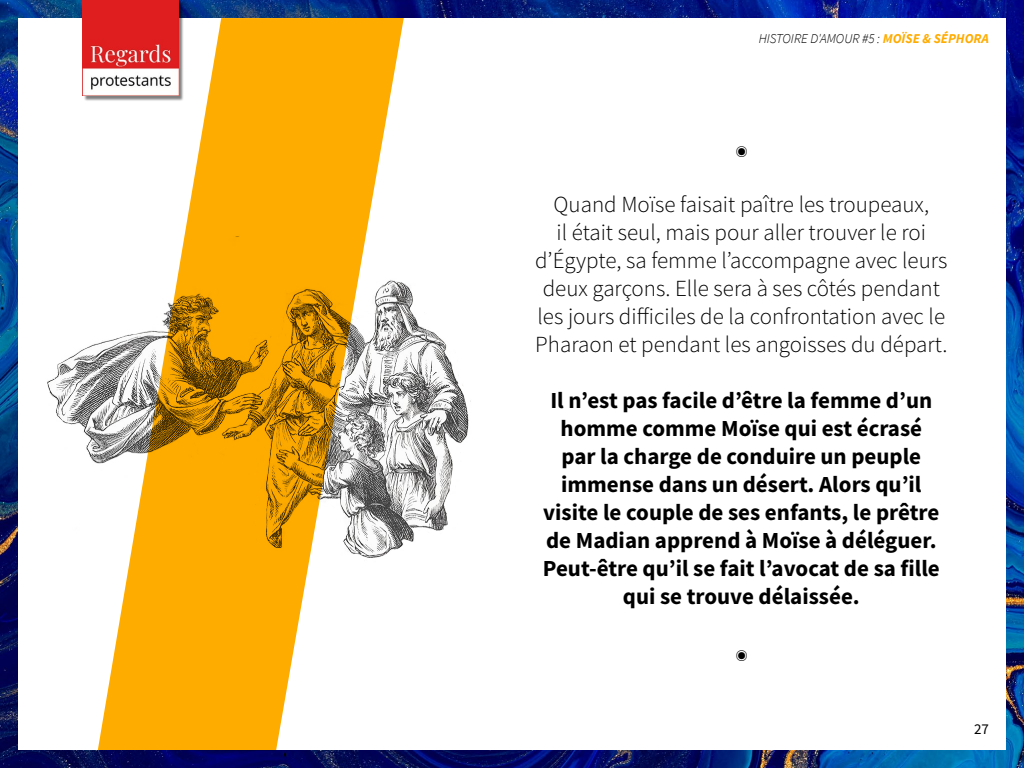
<style>
.page{position:relative;width:1024px;height:768px;background:#fff}
.page>*{position:absolute;margin:0;border:0;box-sizing:border-box;transform-origin:0 0}
.t1{font:700 23px/28px "Source Sans Pro";color:#000;text-align:center}
.t2{font:300 23px/28px "Source Sans Pro";color:#000;text-align:center}
.t3{font:15px "Source Sans Pro";color:#000}
.t4{font:italic 300 13.5px "Source Sans Pro";color:#000}
.t5{font:italic 300 12.5px "Source Sans Pro";color:#000}
.s1{font-weight:700;color:#ffac00}
</style>
<div class="page">
<img style="left:0;top:0;width:1024px;height:768px">
<div style="left:18px;top:18px;width:988px;height:732px;background:#fff"></div>
<img style="left:47px;top:283px;width:424px;height:259px">
<img style="left:83px;top:0;width:96px;height:96px">
<svg style="left:98px;top:18px;width:306px;height:732px;fill:#ffac00"></svg>
<p class="t4" style="left:759px;top:30px;width:232px">HISTOIRE D'AMOUR #5 : <span class="s1">MOÏSE &amp; SÉPHORA</span></p>
<p class="t5" style="left:736px;top:145px;width:13px">◉</p>
<p class="t2" style="left:535px;top:191px;width:414px">Quand Moïse faisait paître les troupeaux,<br>il était seul, mais pour aller trouver le roi d’Égypte, sa femme l’accompagne avec leurs deux garçons. Elle sera à ses côtés pendant les jours difficiles de la confrontation avec le Pharaon et pendant les angoisses du départ.</p>
<p class="t1" style="left:543px;top:386px;width:398px">Il n’est pas facile d’être la femme d’un homme comme Moïse qui est écrasé par la charge de conduire un peuple immense dans un désert. Alors qu’il visite le couple de ses enfants, le prêtre de Madian apprend à Moïse à déléguer.<br>Peut-être qu’il se fait l’avocat de sa fille qui se trouve délaissée.</p>
<p class="t5" style="left:736px;top:649px;width:13px">◉</p>
<p class="t3" style="left:974px;top:719px;width:16px">27</p>
</div>
